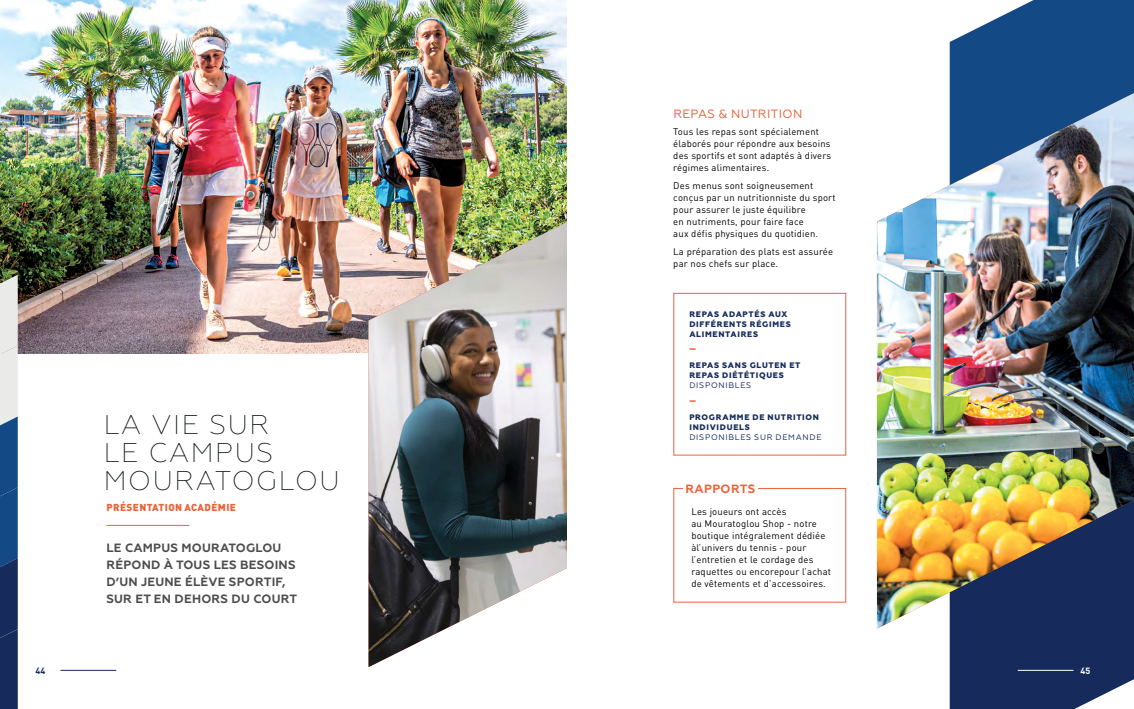
<style>
.page{position:relative;width:1134px;height:709px;background:#fff}
.page>*{position:absolute;margin:0;border:0;box-sizing:border-box;transform-origin:0 0}
.t1{font:200 27px/28px "Geometria";letter-spacing:.06em;color:#0a0f13}
.t2{font:700 12px/17px "Geometria";letter-spacing:.02em;color:#4d4d4f}
.t3{font:12px "Geometria";letter-spacing:.03em;color:#e7643b}
.t4{font:700 12px "Geometria";letter-spacing:.03em;color:#e7643b}
.t5{font:900 10px "DIN Pro";letter-spacing:.04em;color:#e7643b}
.t6{font:9.5px/12px "DIN Pro";letter-spacing:.02em;color:#000}
.t7{font:700 9px "DIN Pro";color:#162b5b}
.t8{font:700 9px "DIN Pro";color:#fff}
.t9{font:800 8px/10px "Geometria";letter-spacing:.085em;color:#162b5b}
.t10{font:8px "Geometria";letter-spacing:.09em;color:#162b5b}
.t11{font:800 8px "Geometria";color:#e7643b}
</style>
<div class="page">
<img style="left:0;top:0;width:567px;height:353px">
<img style="left:369px;top:222px;width:198px;height:445px">
<svg style="left:0;top:275px;width:18px;height:434px;background:#5c7597"></svg>
<hr style="left:106px;top:525px;width:83px;height:1px;background:#e7643b">
<hr style="left:61px;top:670px;width:55px;height:1px;background:#162b5b">
<svg style="left:950px;top:0;width:184px;height:93px;background:#2b5d92"></svg>
<div style="left:950px;top:628px;width:184px;height:81px;background:#162b5b"></div>
<img style="left:877px;top:93px;width:257px;height:535px">
<div style="left:673px;top:293px;width:173px;height:162px;border:1px solid #e7643b"></div>
<div style="left:673px;top:488px;width:173px;height:114px;border:1px solid #e7643b"></div>
<div style="left:683px;top:486px;width:75px;height:9px;background:#fff"></div>
<hr style="left:1018px;top:670px;width:55px;height:1px;background:#fff">
<p class="t7" style="left:35px;top:662px;width:11px">44</p>
<h1 class="t1" style="left:104px;top:410px;width:237px">LA VIE SUR<br>LE CAMPUS<br>MOURATOGLOU</h1>
<p class="t5" style="left:106px;top:499px;width:131px">PRÉSENTATION ACADÉMIE</p>
<p class="t2" style="left:106px;top:539px;width:192px">LE CAMPUS MOURATOGLOU<br>RÉPOND À TOUS LES BESOINS<br>D’UN JEUNE ÉLÈVE SPORTIF,<br>SUR ET EN DEHORS DU COURT</p>
<p class="t3" style="left:673px;top:107px;width:131px">REPAS &amp; NUTRITION</p>
<p class="t6" style="left:673px;top:125px;width:159px">Tous les repas sont spécialement élaborés pour répondre aux besoins des sportifs et sont adaptés à divers régimes alimentaires.</p>
<p class="t6" style="left:673px;top:179px;width:164px">Des menus sont soigneusement conçus par un nutritionniste du sport pour assurer le juste équilibre<br>en nutriments, pour faire face<br>aux défis physiques du quotidien.</p>
<p class="t6" style="left:673px;top:244px;width:161px">La préparation des plats est assurée par nos chefs sur place.</p>
<p class="t9" style="left:689px;top:309px;width:103px">REPAS ADAPTÉS AUX<br>DIFFÉRENTS RÉGIMES<br>ALIMENTAIRES</p>
<p class="t11" style="left:689px;top:345px;width:9px">—</p>
<p class="t9" style="left:689px;top:360px;width:113px">REPAS SANS GLUTEN ET<br>REPAS DIÉTÉTIQUES</p>
<p class="t10" style="left:689px;top:381px;width:63px">DISPONIBLES</p>
<p class="t11" style="left:689px;top:396px;width:9px">—</p>
<p class="t9" style="left:689px;top:412px;width:131px">PROGRAMME DE NUTRITION<br>INDIVIDUELS</p>
<p class="t10" style="left:689px;top:432px;width:134px">DISPONIBLES SUR DEMANDE</p>
<p class="t4" style="left:685px;top:481px;width:72px">RAPPORTS</p>
<p class="t6" style="left:691px;top:504px;width:141px">Les joueurs ont accès<br>au Mouratoglou Shop - notre boutique intégralement dédiée àl’univers du tennis - pour l’entretien et le cordage des raquettes ou encorepour l’achat de vêtements et d’accessoires.</p>
<p class="t8" style="left:1080px;top:662px;width:11px">45</p>
</div>
